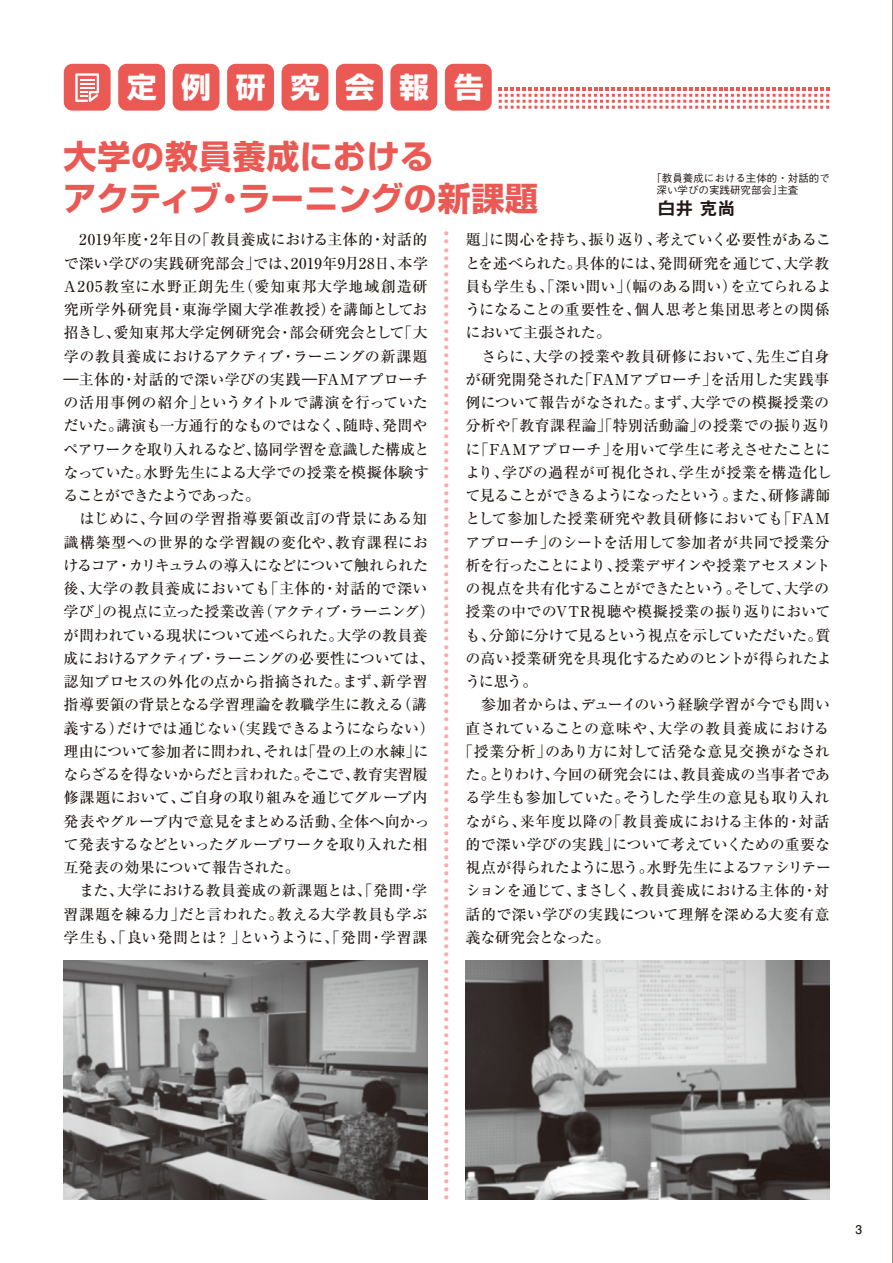
<style>
.page{position:relative;width:893px;height:1263px;background:#fff}
.page>*{position:absolute;margin:0;border:0;box-sizing:border-box;transform-origin:0 0}
.t1{font:700 33px/42px "Shin Go Pr 5";letter-spacing:.025em;color:#ea5954}
.t2{font:700 28.5px "Shin Go Pr 5";letter-spacing:.82em;color:#fff;scale:1.05 1}
.t3{font:18px "Midashi Go Pro MB31";color:#221815}
.t4{font:500 15px/23.2px "Ryumin Pr 6 N";letter-spacing:-.005em;color:#221815}
.t5{font:500 15px "Ryumin Pr 6 N";letter-spacing:.015em;color:#221815}
.t6{font:500 15px "Ryumin Pr 6 N";letter-spacing:-.05em;color:#221815}
.t7{font:500 15px "Ryumin Pr 6 N";letter-spacing:.02em;color:#221815}
.t8{font:500 15px "Ryumin Pr 6 N";letter-spacing:.03em;color:#221815}
.t9{font:500 15px "Ryumin Pr 6 N";letter-spacing:-.03em;color:#221815}
.t10{font:500 15px "Ryumin Pr 6 N";letter-spacing:-.025em;color:#221815}
.t11{font:500 15px "Ryumin Pr 6 N";letter-spacing:-.045em;color:#221815}
.t12{font:500 15px "Ryumin Pr 6 N";letter-spacing:-.055em;color:#221815}
.t13{font:500 15px "Ryumin Pr 6 N";letter-spacing:-.04em;color:#221815}
.t14{font:500 15px "Ryumin Pr 6 N";letter-spacing:.025em;color:#221815}
.t15{font:500 15px "Ryumin Pr 6 N";letter-spacing:.04em;color:#221815}
.t16{font:500 15px "Ryumin Pr 6 N";letter-spacing:-.035em;color:#221815}
.t17{font:700 12px "Futo Go B101 Pr 5";color:#221815}
.t18{font:500 10.5px/12.6px "Gothic BBB Pro";color:#221815}
.t19{font:4.5px/8.1px "Koz Go Pr 6 N";color:#f5aca9;text-align:justify}
</style>
<div class="page">
<div style="left:64px;top:64px;width:47px;height:47px;background:#ea5954;border-radius:9px"></div>
<div style="left:118px;top:64px;width:47px;height:47px;background:#ea5954;border-radius:9px"></div>
<div style="left:173px;top:64px;width:46px;height:47px;background:#ea5954;border-radius:9px"></div>
<div style="left:227px;top:64px;width:47px;height:47px;background:#ea5954;border-radius:9px"></div>
<div style="left:282px;top:64px;width:46px;height:47px;background:#ea5954;border-radius:9px"></div>
<div style="left:336px;top:64px;width:47px;height:47px;background:#ea5954;border-radius:9px"></div>
<svg style="left:499px;top:87px;width:330px;height:22px"></svg>
<div style="left:390px;top:64px;width:47px;height:47px;background:#ea5954;border-radius:9px"></div>
<div style="left:445px;top:64px;width:47px;height:47px;background:#ea5954;border-radius:9px"></div>
<svg style="left:75px;top:73px;width:24px;height:29px"></svg>
<svg style="left:892px;top:0;width:1px;height:1263px"></svg>
<img style="left:64px;top:960px;width:363px;height:239px">
<img style="left:466px;top:960px;width:363px;height:239px">
<h2 class="t2" style="left:127px;top:65px;width:341px">定例研究会報告</h2>
<h1 class="t1" style="left:64px;top:133px;width:476px">大学の教員養成における<br>アクティブ・ラーニングの新課題</h1>
<p class="t18" style="left:657px;top:170px;width:175px">｢教員養成における主体的・対話的で深い学びの実践研究部会｣主査</p>
<p class="t3" style="left:658px;top:194px;width:79px">白井 克尚</p>
<p class="t19" style="left:444px;top:230px;width:6px">● ● ● ● ● ● ● ● ● ● ● ● ● ● ● ● ● ● ● ● ● ● ● ● ● ● ● ● ● ● ● ● ● ● ● ● ● ● ● ● ● ● ● ● ● ● ● ● ● ● ● ● ● ● ● ● ● ● ● ● ● ● ● ● ● ● ● ● ● ● ● ● ● ● ● ● ● ● ● ● ● ● ● ● ● ● ● ● ● ● ● ● ● ● ● ● ● ● ● ● ● ● ● ● ● ● ● ● ● ● ● ● ● ● ● ● ● ● ● ●</p>
<p class="t4" style="left:64px;top:227px;width:373px">　2019年度・2年目の「教員養成における主体的・対話的で深い学びの実践研究部会」では、2019年9月28日、本学<br>A205教室に水野正朗先生（愛知東邦大学地域創造研究所学外研究員・東海学園大学准教授）を講師としてお招きし、愛知東邦大学定例研究会・部会研究会として「大学の教員養成におけるアクティブ・ラーニングの新課題―主体的・対話的で深い学びの実践―FAMアプローチの活用事例の紹介」というタイトルで講演を行っていただいた。講演も一方通行的なものではなく、随時、発問やペアワークを取り入れるなど、協同学習を意識した構成となっていた。水野先生による大学での授業を模擬体験することができたようであった。<br>　はじめに、今回の学習指導要領改訂の背景にある知識構築型への世界的な学習観の変化や、教育課程におけるコア・カリキュラムの導入になどについて触れられた後、大学の教員養成においても「主体的・対話的で深い学び」の視点に立った授業改善（アクティブ・ラーニング）が問われている現状について述べられた。大学の教員養成におけるアクティブ・ラーニングの必要性については、認知プロセスの外化の点から指摘された。まず、新学習指導要領の背景となる学習理論を教職学生に教える（講義する）だけでは通じない（実践できるようにならない）理由について参加者に問われ、それは「畳の上の水練」にならざるを得ないからだと言われた。そこで、教育実習履修課題において、ご自身の取り組みを通じてグループ内発表やグループ内で意見をまとめる活動、全体へ向かって発表するなどといったグループワークを取り入れた相互発表の効果について報告された。<br>　また、大学における教員養成の新課題とは、「発問・学習課題を練る力」だと言われた。教える大学教員も学ぶ学生も、「良い発問とは？」というように、「発問・学習課</p>
<p class="t4" style="left:465px;top:227px;width:367px">題」に関心を持ち、振り返り、考えていく必要性があるこ</p>
<p class="t4" style="left:465px;top:251px;width:365px">とを述べられた。具体的には、発問研究を通じて、大学教</p>
<p class="t10" style="left:465px;top:274px;width:368px">員も学生も、「深い問い」（幅のある問い）を立てられるよ</p>
<p class="t4" style="left:465px;top:297px;width:366px">うになることの重要性を、個人思考と集団思考との関係</p>
<p class="t16" style="left:465px;top:321px;width:147px">において主張された。</p>
<p class="t5" style="left:465px;top:344px;width:365px">　さらに、大学の授業や教員研修において、先生ご自身</p>
<p class="t4" style="left:465px;top:367px;width:365px">が研究開発された「FAMアプローチ」を活用した実践事</p>
<p class="t5" style="left:465px;top:391px;width:365px">例について報告がなされた。まず、大学での模擬授業の</p>
<p class="t7" style="left:465px;top:414px;width:367px">分析や「教育課程論」「特別活動論」の授業での振り返り</p>
<p class="t4" style="left:465px;top:437px;width:366px">に「FAMアプローチ」を用いて学生に考えさせたことに</p>
<p class="t14" style="left:465px;top:460px;width:368px">より、学びの過程が可視化され、学生が授業を構造化し</p>
<p class="t6" style="left:465px;top:484px;width:367px">て見ることができるようになったという。また、研修講師</p>
<p class="t8" style="left:465px;top:507px;width:366px">として参加した授業研究や教員研修においても「FAM</p>
<p class="t4" style="left:465px;top:530px;width:365px">アプローチ」のシートを活用して参加者が共同で授業分</p>
<p class="t11" style="left:465px;top:553px;width:367px">析を行ったことにより、授業デザインや授業アセスメント</p>
<p class="t12" style="left:465px;top:577px;width:365px">の視点を共有化することができたという。そして、大学の</p>
<p class="t5" style="left:465px;top:600px;width:366px">授業の中でのVTR視聴や模擬授業の振り返りにおいて</p>
<p class="t13" style="left:465px;top:623px;width:366px">も、分節に分けて見るという視点を示していただいた。質</p>
<p class="t4" style="left:465px;top:646px;width:368px">の高い授業研究を具現化するためのヒントが得られたよ</p>
<p class="t4" style="left:465px;top:669px;width:73px">うに思う。</p>
<p class="t4" style="left:465px;top:692px;width:366px">　参加者からは、デューイのいう経験学習が今でも問い</p>
<p class="t15" style="left:465px;top:716px;width:365px">直されていることの意味や、大学の教員養成における</p>
<p class="t5" style="left:458px;top:739px;width:373px">「授業分析」のあり方に対して活発な意見交換がなされ</p>
<p class="t4" style="left:465px;top:762px;width:366px">た。とりわけ、今回の研究会には、教員養成の当事者であ</p>
<p class="t4" style="left:465px;top:785px;width:365px">る学生も参加していた。そうした学生の意見も取り入れ</p>
<p class="t8" style="left:465px;top:809px;width:365px">ながら、来年度以降の「教員養成における主体的・対話</p>
<p class="t4" style="left:465px;top:832px;width:366px">的で深い学びの実践」について考えていくための重要な</p>
<p class="t6" style="left:465px;top:856px;width:367px">視点が得られたように思う。水野先生によるファシリテー</p>
<p class="t9" style="left:465px;top:879px;width:365px">ションを通じて、まさしく、教員養成における主体的・対</p>
<p class="t7" style="left:465px;top:902px;width:365px">話的で深い学びの実践について理解を深める大変有意</p>
<p class="t9" style="left:465px;top:925px;width:146px">義な研究会となった。</p>
<p class="t17" style="left:855px;top:1220px;width:8px">3</p>
</div>
